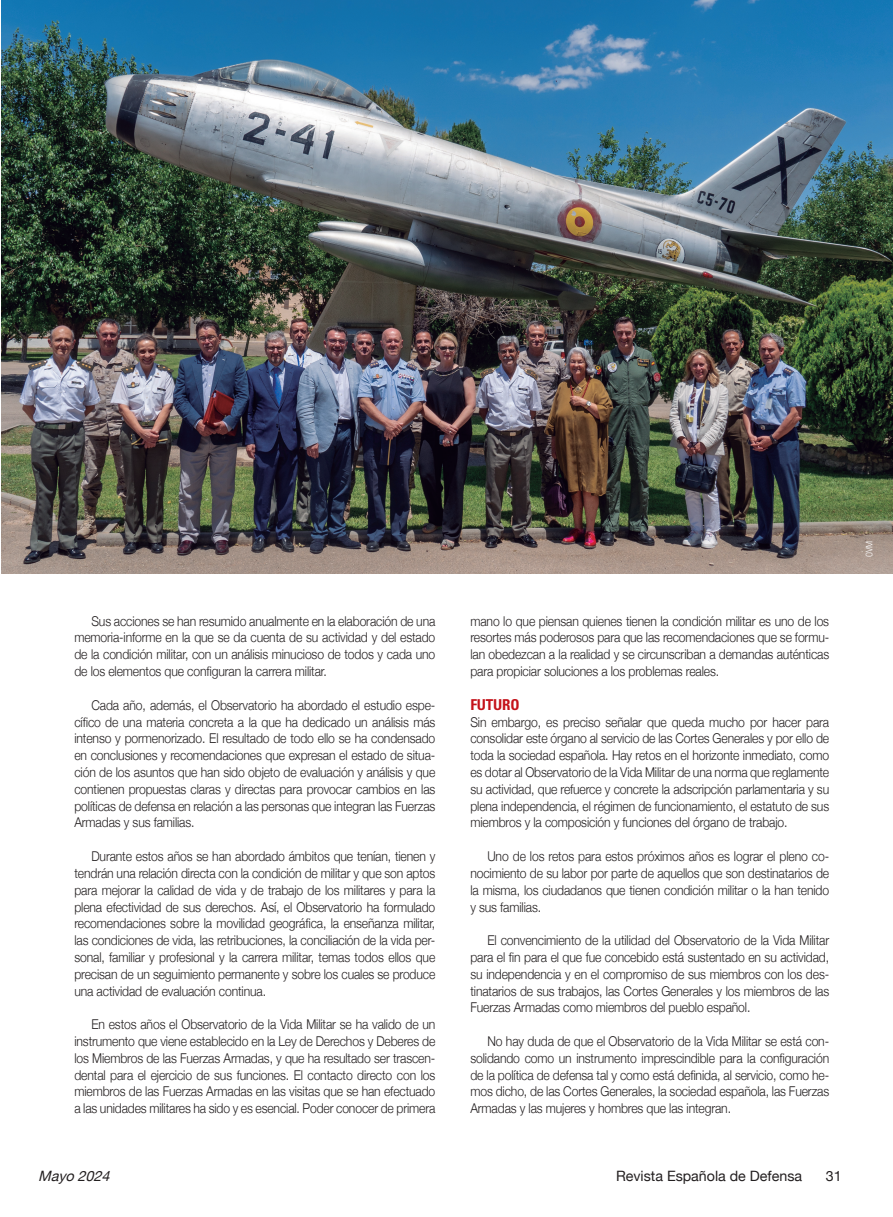
<style>
.page{position:relative;width:893px;height:1217px;background:#fff}
.page>*{position:absolute;margin:0;border:0;box-sizing:border-box;transform-origin:0 0}
.Ladillo{font:700 condensed 15px "Univers";letter-spacing:-.01em;color:#c4121a}
.t1{font:14.25px "Helvetica Neue";color:#231f20}
.t2{font:italic 14.25px "Helvetica Neue";color:#231f20}
.Coro-Texto{font:300 13.5px/16.8px "Helvetica Neue";letter-spacing:-.01em;color:#231f20;text-align:justify;scale:.9 1}
.Crédito_foto{font:300 condensed 9px "Univers";color:#fff}
</style>
<div class="page">
<img style="left:1px;top:0;width:892px;height:573px">
<p class="Coro-Texto" style="left:74px;top:611px;width:403px;text-indent:17px">Sus acciones se han resumido anualmente en la elaboración de una memoria-informe en la que se da cuenta de su actividad y del estado de la condición militar, con un análisis minucioso de todos y cada uno de los elementos que configuran la carrera militar.</p>
<p class="Coro-Texto" style="left:74px;top:695px;width:403px;text-indent:17px">Cada año, además, el Observatorio ha abordado el estudio espe&shy;cífico de una materia concreta a la que ha dedicado un análisis más intenso y pormenorizado. El resultado de todo ello se ha condensado en conclusiones y recomendaciones que expresan el estado de situa&shy;ción de los asuntos que han sido objeto de evaluación y análisis y que contienen propuestas claras y directas para provocar cambios en las políticas de defensa en relación a las personas que integran las Fuerzas Armadas y sus familias.</p>
<p class="Coro-Texto" style="left:74px;top:846px;width:403px;text-indent:17px">Durante estos años se han abordado ámbitos que tenían, tienen y tendrán una relación directa con la condición de militar y que son aptos para mejorar la calidad de vida y de trabajo de los militares y para la plena efectividad de sus derechos. Así, el Observatorio ha formulado recomendaciones sobre la movilidad geográfica, la enseñanza militar, las condiciones de vida, las retribuciones, la conciliación de la vida per&shy;sonal, familiar y profesional y la carrera militar, temas todos ellos que precisan de un seguimiento permanente y sobre los cuales se produce una actividad de evaluación continua.</p>
<p class="Coro-Texto" style="left:74px;top:1014px;width:403px;text-indent:17px">En estos años el Observatorio de la Vida Militar se ha valido de un instrumento que viene establecido en la Ley de Derechos y Deberes de los Miembros de las Fuerzas Armadas, y que ha resultado ser trascen&shy;dental para el ejercicio de sus funciones. El contacto directo con los miembros de las Fuerzas Armadas en las visitas que se han efectuado a las unidades militares ha sido y es esencial. Poder conocer de primera</p>
<p class="Coro-Texto" style="left:470px;top:611px;width:400px">mano lo que piensan quienes tienen la condición militar es uno de los resortes más poderosos para que las recomendaciones que se formu&shy;lan obedezcan a la realidad y se circunscriban a demandas auténticas para propiciar soluciones a los problemas reales.</p>
<p class="Ladillo" style="left:470px;top:695px;width:51px">FUTURO</p>
<p class="Coro-Texto" style="left:470px;top:712px;width:400px">Sin embargo, es preciso señalar que queda mucho por hacer para consolidar este órgano al servicio de las Cortes Generales y por ello de toda la sociedad española. Hay retos en el horizonte inmediato, como es dotar al Observatorio de la Vida Militar de una norma que reglamente su actividad, que refuerce y concrete la adscripción parlamentaria y su plena independencia, el régimen de funcionamiento, el estatuto de sus miembros y la composición y funciones del órgano de trabajo.</p>
<p class="Coro-Texto" style="left:470px;top:846px;width:400px;text-indent:17px">Uno de los retos para estos próximos años es lograr el pleno co&shy;nocimiento de su labor por parte de aquellos que son destinatarios de la misma, los ciudadanos que tienen condición militar o la han tenido y sus familias.</p>
<p class="Coro-Texto" style="left:470px;top:930px;width:400px;text-indent:17px">El convencimiento de la utilidad del Observatorio de la Vida Militar para el fin para el que fue concebido está sustentado en su actividad, su independencia y en el compromiso de sus miembros con los des&shy;tinatarios de sus trabajos, las Cortes Generales y los miembros de las Fuerzas Armadas como miembros del pueblo español.</p>
<p class="Coro-Texto" style="left:470px;top:1031px;width:400px;text-indent:17px">No hay duda de que el Observatorio de la Vida Militar se está con&shy;solidando como un instrumento imprescindible para la configuración de la política de defensa tal y como está definida, al servicio, como he&shy;mos dicho, de las Cortes Generales, la sociedad española, las Fuerzas Armadas y las mujeres y hombres que las integran.</p>
<p class="t2" style="left:38px;top:1165px;width:78px">Mayo2024</p>
<p class="t1" style="left:616px;top:1165px;width:188px">Revista Española de Defensa</p>
<p class="t1" style="left:826px;top:1165px;width:17px">31</p>
<p class="Crédito_foto" style="left:864px;top:557px;width:18px;rotate:-90deg">OVM</p>
</div>
